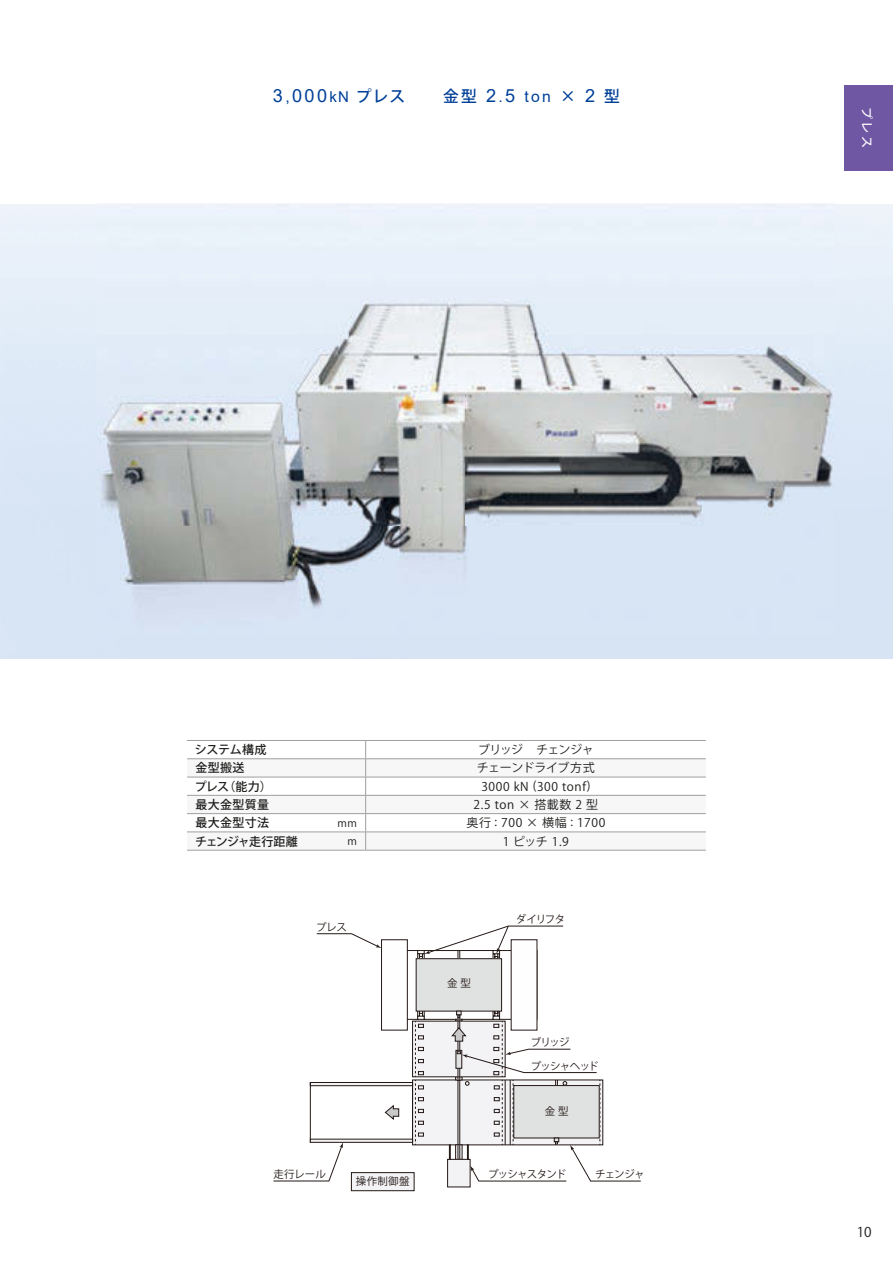
<style>
.page{position:relative;width:893px;height:1263px;background:#fff}
.page>*{position:absolute;margin:0;border:0;box-sizing:border-box;transform-origin:0 0}
.t1{font:15.75px "Koz Go Pro Medium 90 msp RKSJ H";color:#004098}
.t2{font:13.5px "Koz Go Pro Regular 90 msp RKSJ H";color:#1d1d1b}
.t3{font:12px "Koz Go Pro Regular 90 msp RKSJ H";letter-spacing:.05em;color:#1d1d1b}
.t4{font:12px "Koz Go Pro Medium 90 msp RKSJ H";letter-spacing:.025em;color:#1d1d1b}
.t5{font:12px "Koz Go Pro Regular 90 msp RKSJ H";letter-spacing:-.06em;color:#1d1d1b}
.t6{font:12px "Koz Go Pro Regular 90 msp RKSJ H";letter-spacing:-.02em;color:#1d1d1b}
.t7{font:12px "Koz Go Pro Medium 90 msp RKSJ H";letter-spacing:-.065em;color:#1d1d1b}
.t8{font:12px "Koz Go Pro Medium 90 msp RKSJ H";color:#fff}
.t9{font:10.5px "Koz Go Pro Regular 90 msp RKSJ H";letter-spacing:-.055em;color:#231916}
.t10{font:10.5px "Koz Go Pro Regular 90 msp RKSJ H";letter-spacing:-.085em;color:#231916}
.t11{font:10.5px "Koz Go Pro Regular 90 msp RKSJ H";color:#1d1d1b}
.s1{font-family:"Arial";font-size:18.15px}
.s2{font-family:"Arial"}
.s3{font-family:"Arial";font-size:15px}
</style>
<div class="page">
<div style="left:351px;top:1172px;width:63px;height:19px;background:#f3f2f5"></div>
<div style="left:351px;top:1172px;width:63px;height:19px;border:1px solid #231916"></div>
<div style="left:448px;top:1159px;width:22px;height:28px;background:#f3f2f5"></div>
<img style="left:97px;top:203px;width:790px;height:431px">
<svg style="left:273px;top:925px;width:368px;height:256px"></svg>
<hr style="left:366px;top:740px;width:340px;height:1px;background:#9f9fa0">
<svg style="left:187px;top:741px;width:519px;height:109px"></svg>
<hr style="left:366px;top:850px;width:340px;height:1px;background:#9f9fa0">
<hr style="left:187px;top:740px;width:179px;height:1px;background:#9f9fa0">
<hr style="left:187px;top:758px;width:179px;height:1px;background:#9f9fa0">
<hr style="left:187px;top:777px;width:179px;height:1px;background:#9f9fa0">
<hr style="left:187px;top:795px;width:179px;height:1px;background:#9f9fa0">
<hr style="left:187px;top:813px;width:179px;height:1px;background:#9f9fa0">
<hr style="left:187px;top:832px;width:179px;height:1px;background:#9f9fa0">
<hr style="left:187px;top:850px;width:179px;height:1px;background:#9f9fa0">
<div style="left:844px;top:85px;width:49px;height:85px;background:#7057a3"></div>
<h1 class="t1" style="left:273px;top:90px;width:348px"><span class="s1">3</span><span class="s2">,</span><span class="s1">000</span><span class="s3">kN</span> プレス　　金型 <span class="s1">2</span><span class="s2">.</span><span class="s1">5</span> <span class="s2">ton</span> × <span class="s1">2</span> 型</h1>
<p class="t8" style="left:871px;top:107px;width:43px;rotate:90deg">プレス</p>
<p class="t4" style="left:195px;top:745px;width:73px">システム構成</p>
<p class="t5" style="left:478px;top:745px;width:117px">ブリッジ　チェンジャ</p>
<p class="t4" style="left:196px;top:763px;width:50px">金型搬送</p>
<p class="t6" style="left:477px;top:763px;width:119px">チェーンドライブ方式</p>
<p class="t4" style="left:195px;top:782px;width:79px">プレス（能力）</p>
<p class="t3" style="left:481px;top:782px;width:110px">3000 kN (300 tonf)</p>
<p class="t4" style="left:196px;top:800px;width:75px">最大金型質量</p>
<p class="t3" style="left:474px;top:800px;width:126px">2.5 ton × 搭載数 2 型</p>
<p class="t4" style="left:196px;top:818px;width:75px">最大金型寸法</p>
<p class="t11" style="left:338px;top:819px;width:21px">mm</p>
<p class="t3" style="left:466px;top:818px;width:140px">奥行 : 700 × 横幅 : 1700</p>
<p class="t7" style="left:195px;top:836px;width:104px">チェンジャ走行距離</p>
<p class="t11" style="left:347px;top:837px;width:11px">m</p>
<p class="t3" style="left:503px;top:836px;width:67px">1 ピッチ 1.9</p>
<p class="t9" style="left:316px;top:923px;width:32px">プレス</p>
<p class="t9" style="left:273px;top:1170px;width:54px">走行レール</p>
<p class="t9" style="left:356px;top:1177px;width:55px">操作制御盤</p>
<p class="t9" style="left:516px;top:915px;width:51px">ダイリフタ</p>
<p class="t9" style="left:447px;top:979px;width:25px">金 型</p>
<p class="t9" style="left:531px;top:1038px;width:40px">ブリッジ</p>
<p class="t9" style="left:531px;top:1061px;width:70px">プッシャヘッド</p>
<p class="t9" style="left:545px;top:1107px;width:25px">金 型</p>
<p class="t10" style="left:488px;top:1170px;width:80px">プッシャスタンド</p>
<p class="t9" style="left:595px;top:1170px;width:51px">チェンジャ</p>
<p class="t2" style="left:857px;top:1226px;width:16px">10</p>
</div>
